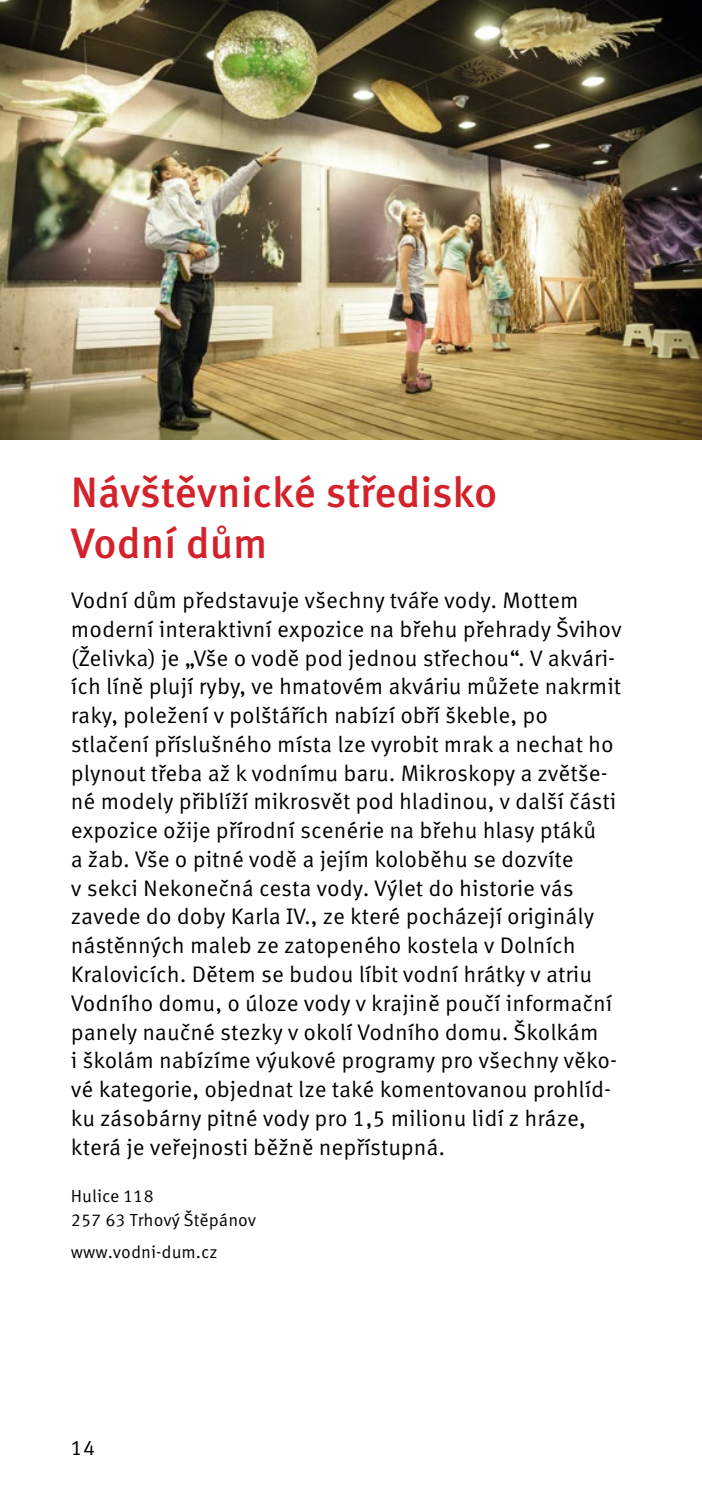
<style>
.page{position:relative;width:702px;height:1489px;background:#fff}
.page>*{position:absolute;margin:0;border:0;box-sizing:border-box;transform-origin:0 0}
.titulek{font:500 42.5px/51px "Meta Pro";letter-spacing:-.005em;color:#d4222b}
.text_9_11_5{font:22.5px/28.8px "Meta Correspondence Pro";color:#000}
.t1{font:21.25px "Meta Correspondence Pro";color:#000}
.adresa{font:17.5px "Meta Correspondence Pro";color:#000}
.www{font:17.5px "Meta Correspondence Pro";color:#000}
</style>
<div class="page">
<img style="left:0;top:0;width:702px;height:439px">
<p class="titulek" style="left:71px;top:464px;width:428px">Návštěvnické středisko<br>Vodní dům</p>
<p class="text_9_11_5" style="left:71px;top:584px;width:552px">Vodní dům představuje všechny tváře vody. Mottem moderní interaktivní expozice na břehu přehrady Švihov (Želivka) je „Vše o vodě pod jednou střechou“. V akvári&shy;ích líně plují ryby, ve hmatovém akváriu můžete nakrmit raky, poležení v polštářích nabízí obří škeble, po stlačení příslušného místa lze vyrobit mrak a nechat ho plynout třeba až k vodnímu baru. Mikroskopy a zvětše&shy;né modely přiblíží mikrosvět pod hladinou, v další části expozice ožije přírodní scenérie na břehu hlasy ptáků<br>a žab. Vše o pitné vodě a jejím koloběhu se dozvíte<br>v sekci Nekonečná cesta vody. Výlet do historie vás zavede do doby Karla IV., ze které pocházejí originály nástěnných maleb ze zatopeného kostela v Dolních Kralovicích. Dětem se budou líbit vodní hrátky v atriu Vodního domu, o úloze vody v krajině poučí informační panely naučné stezky v okolí Vodního domu. Školkám<br>i školám nabízíme výukové programy pro všechny věko&shy;vé kategorie, objednat lze také komentovanou prohlíd&shy;ku zásobárny pitné vody pro 1,5 milionu lidí z hráze, která je veřejnosti běžně nepřístupná.</p>
<p class="adresa" style="left:71px;top:1182px;width:85px">Hulice 118</p>
<p class="adresa" style="left:71px;top:1206px;width:187px">257 63 Trhový Štěpánov</p>
<p class="www" style="left:71px;top:1238px;width:148px">www.vodni-dum.cz</p>
<p class="t1" style="left:71px;top:1430px;width:26px">14</p>
</div>
